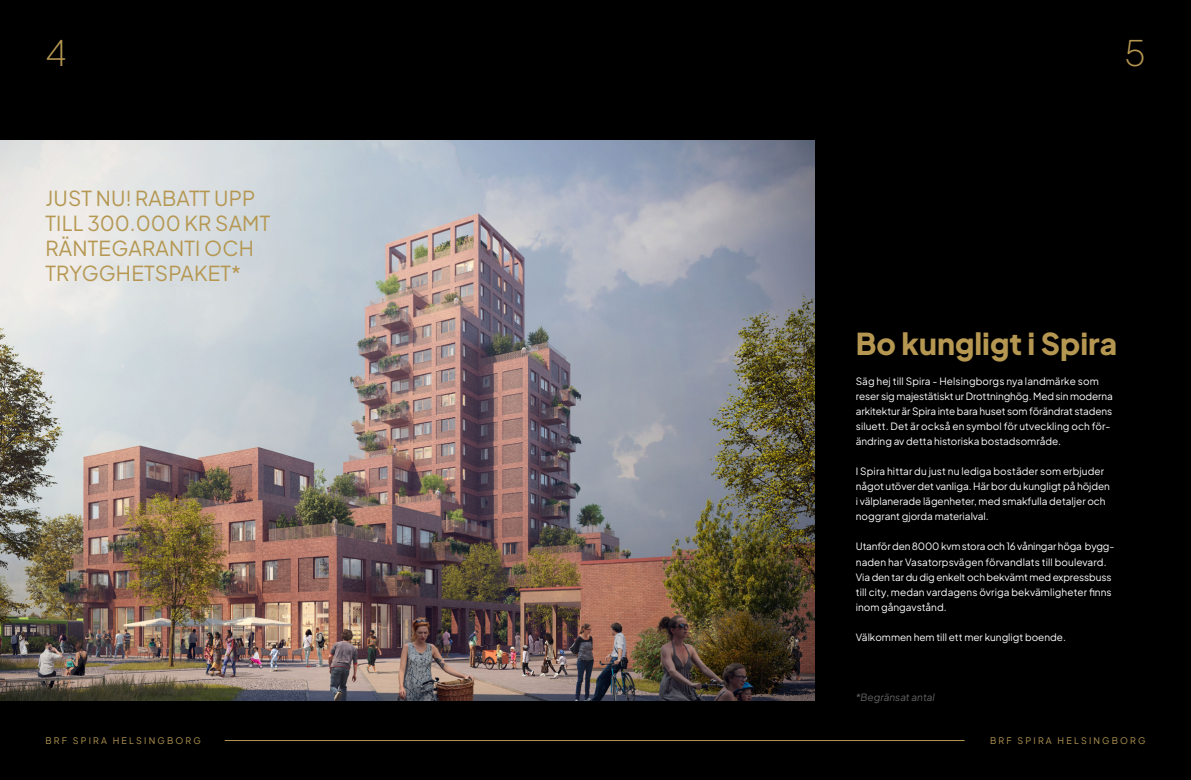
<style>
.page{position:relative;width:1191px;height:780px;background:#000}
.page>*{position:absolute;margin:0;border:0;box-sizing:border-box;transform-origin:0 0}
.t1{font:200 35px "Plus Jakarta Sans";color:#b59751}
.t2{font:800 30px "Plus Jakarta Sans";color:#b59751}
.t3{font:20.6px/25px "Plus Jakarta Sans";letter-spacing:.01em;color:#b59751}
.t4{font:10px/15px "Plus Jakarta Sans";color:#fff}
.t5{font:italic 10px "Plus Jakarta Sans";color:#636466}
.t6{font:9px "Plus Jakarta Sans";letter-spacing:.24em;color:#b59751}
</style>
<div class="page">
<img style="left:0;top:140px;width:814px;height:560px">
<hr style="left:225px;top:740px;width:739px;height:1px;background:#b59751">
<h1 class="t1" style="left:45px;top:25px;width:23px">4</h1>
<h1 class="t1" style="left:1124px;top:25px;width:23px">5</h1>
<h3 class="t3" style="left:45px;top:183px;width:226px">JUST NU! RABATT UPP<br>TILL 300.000 KR SAMT<br>RÄNTEGARANTI OCH<br>TRYGGHETSPAKET*</h3>
<h2 class="t2" style="left:856px;top:316px;width:263px">Bo kungligt i Spira</h2>
<p class="t4" style="left:856px;top:373px;width:258px">Säg hej till Spira - Helsingborgs nya landmärke som reser sig majestätiskt ur Drottninghög. Med sin moderna arkitektur är Spira inte bara huset som förändrat stadens siluett. Det är också en symbol för utveckling och för&shy;ändring av detta historiska bostadsområde.</p>
<p class="t4" style="left:856px;top:463px;width:255px">I Spira hittar du just nu lediga bostäder som erbjuder något utöver det vanliga. Här bor du kungligt på höjden i välplanerade lägenheter, med smakfulla detaljer och noggrant gjorda materialval.</p>
<p class="t4" style="left:856px;top:538px;width:260px">Utanför den 8000 kvm stora och 16 våningar höga bygg&shy;naden har Vasatorpsvägen förvandlats till boulevard.<br>Via den tar du dig enkelt och bekvämt med expressbuss till city, medan vardagens övriga bekvämligheter finns inom gångavstånd.</p>
<p class="t4" style="left:856px;top:628px;width:211px">Välkommen hem till ett mer kungligt boende.</p>
<p class="t5" style="left:856px;top:688px;width:80px">*Begränsat antal</p>
<p class="t6" style="left:45px;top:733px;width:157px">BRF SPIRA HELSINGBORG</p>
<p class="t6" style="left:990px;top:733px;width:157px">BRF SPIRA HELSINGBORG</p>
</div>
